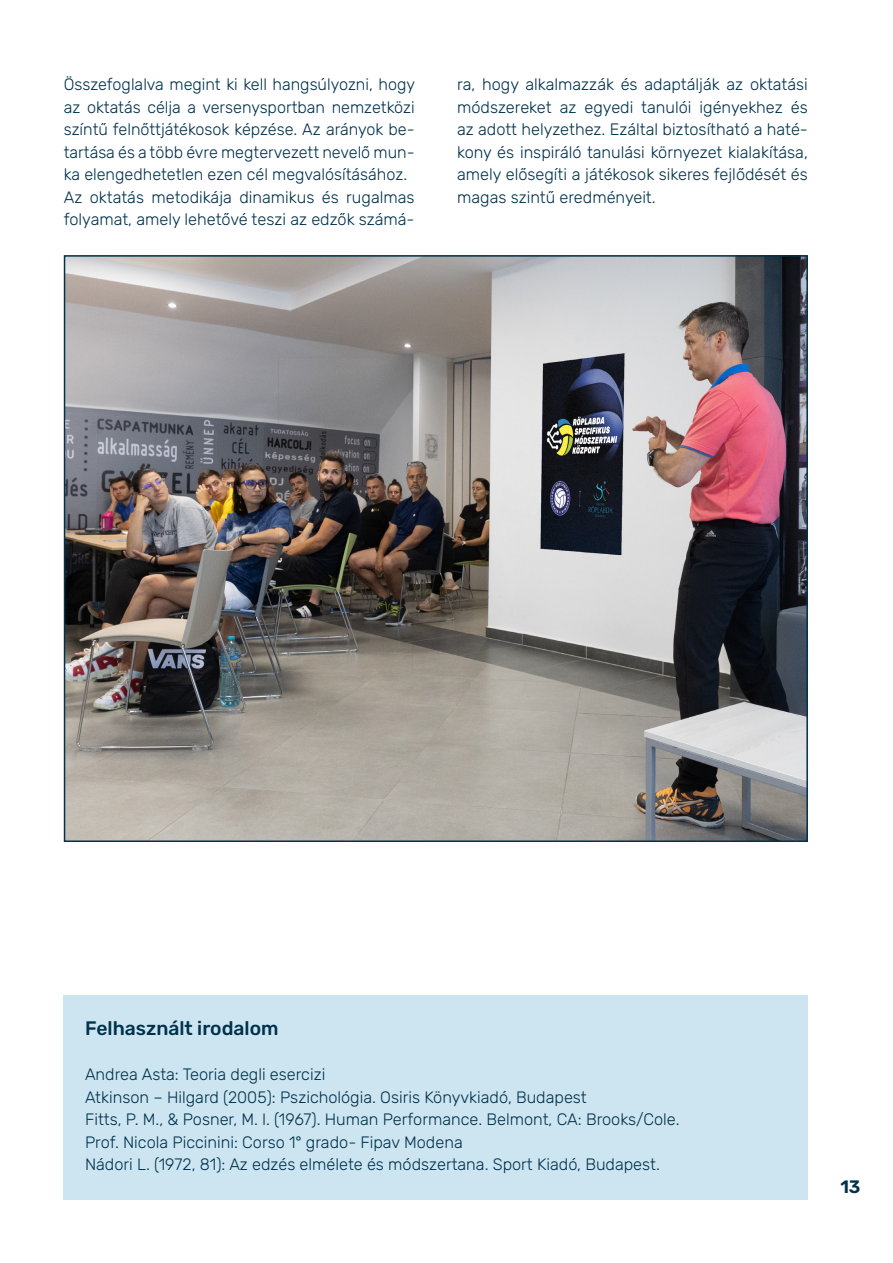
<style>
.page{position:relative;width:893px;height:1263px;background:#fff}
.page>*{position:absolute;margin:0;border:0;box-sizing:border-box;transform-origin:0 0}
.Bekezdésstílus_1{font:500 19.5px "Rubik";color:#00324c}
.t1{font:600 18px "Rubik";color:#00324c}
.Bekezdésstílus_1-2{font:300 16.5px/22.5px "Rubik";color:#00324c;text-align:justify}
</style>
<div class="page">
<div style="left:64px;top:995px;width:744px;height:204px;background:#cde5f1"></div>
<img style="left:67px;top:258px;width:738px;height:581px">
<p class="Bekezdésstílus_1-2" style="left:64px;top:74px;width:353px">Összefoglalva megint ki kell hangsúlyozni, hogy az oktatás célja a versenysportban nemzetközi színtű felnőttjátékosok képzése. Az arányok be&shy;tartása és a több évre megtervezett nevelő mun&shy;ka elengedhetetlen ezen cél megvalósításához.</p>
<p class="Bekezdésstílus_1-2" style="left:64px;top:186px;width:352px">Az oktatás metodikája dinamikus és rugalmas folyamat, amely lehetővé teszi az edzők számá-</p>
<p class="Bekezdésstílus_1-2" style="left:457px;top:74px;width:352px">ra, hogy alkalmazzák és adaptálják az oktatási módszereket az egyedi tanulói igényekhez és az adott helyzethez. Ezáltal biztosítható a haté&shy;kony és inspiráló tanulási környezet kialakítása, amely elősegíti a játékosok sikeres fejlődését és magas szintű eredményeit.</p>
<p class="Bekezdésstílus_1" style="left:85px;top:1014px;width:195px">Felhasznált irodalom</p>
<p class="Bekezdésstílus_1-2" style="left:85px;top:1064px;width:242px">Andrea Asta: Teoria degli esercizi</p>
<p class="Bekezdésstílus_1-2" style="left:85px;top:1086px;width:503px">Atkinson – Hilgard (2005): Pszichológia. Osiris Könyvkiadó, Budapest</p>
<p class="Bekezdésstílus_1-2" style="left:85px;top:1109px;width:596px">Fitts, P. M., &amp; Posner, M. I. (1967). Human Performance. Belmont, CA: Brooks/Cole.</p>
<p class="Bekezdésstílus_1-2" style="left:85px;top:1131px;width:379px">Prof. Nicola Piccinini: Corso 1° grado- Fipav Modena</p>
<p class="Bekezdésstílus_1-2" style="left:85px;top:1154px;width:576px">Nádori L. (1972, 81): Az edzés elmélete és módszertana. Sport Kiadó, Budapest.</p>
<p class="t1" style="left:840px;top:1173px;width:22px">13</p>
</div>
